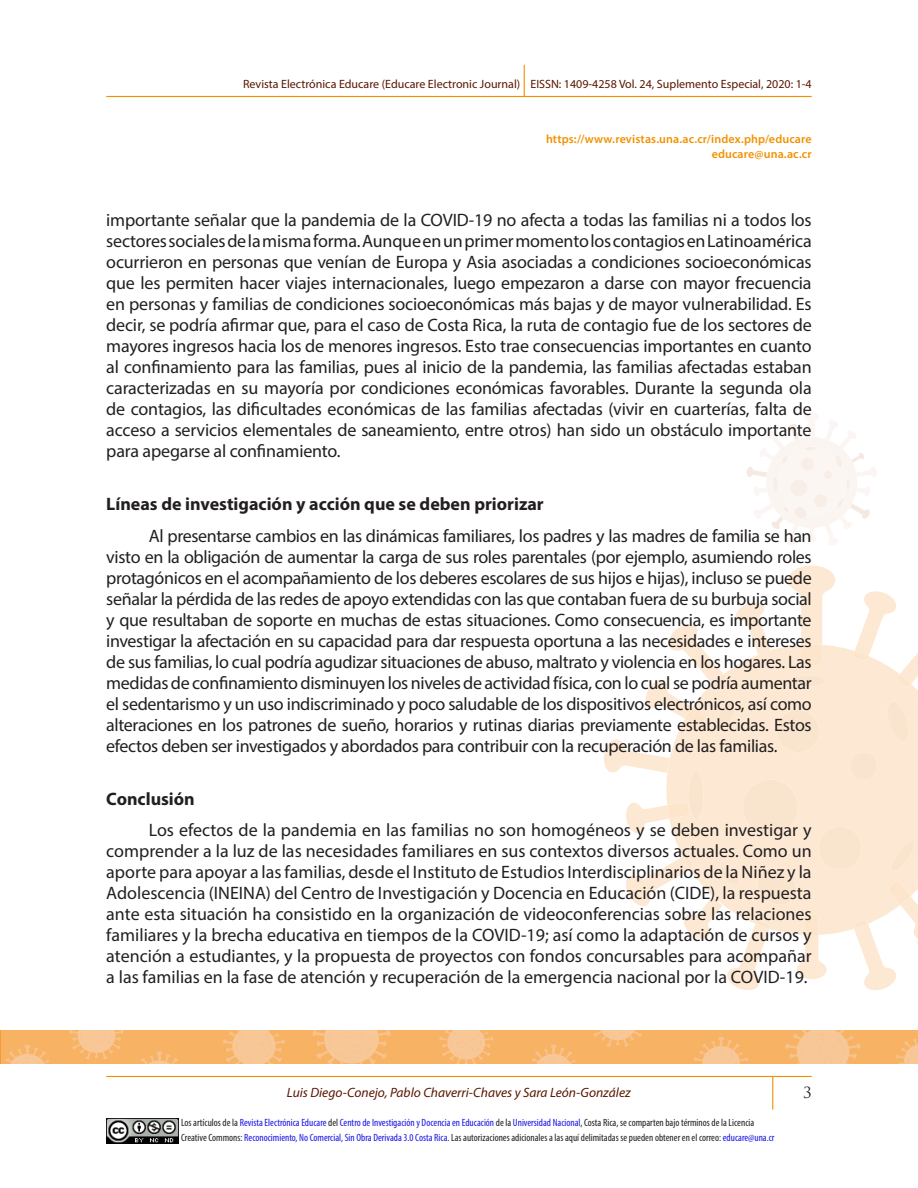
<style>
.page{position:relative;width:918px;height:1188px;background:#fff}
.page>*{position:absolute;margin:0;border:0;box-sizing:border-box;transform-origin:0 0}
.TEXTO{font:18px/21px "Myriad Pro";letter-spacing:-.01em;color:#231f20;text-align:justify}
.SUBTITULO_1{font:700 18px "Myriad Pro";color:#231f20}
.t1{font:15px "Trajan Pro";color:#231f20}
.t2{font:italic 13.5px "Myriad Pro";color:#591600}
.t3{font:12px "Myriad Pro";color:#591600}
.t4{font:600 12px/15px "Myriad Pro";letter-spacing:.01em;color:#f29100;text-align:right}
.t5{font:condensed 10.5px/15px "Myriad Pro";color:#231f20}
.s1{color:#1a15e5}
</style>
<div class="page">
<hr style="left:106px;top:1076px;width:706px;height:1px;background:#f29100">
<hr style="left:772px;top:1077px;width:1px;height:33px;background:#f29100">
<img style="left:106px;top:1118px;width:73px;height:26px">
<hr style="left:106px;top:96px;width:706px;height:1px;background:#f29100">
<hr style="left:524px;top:65px;width:1px;height:32px;background:#f29100">
<div style="left:666px;top:646px;width:252px;height:288px;background:#fde9d3"></div>
<svg style="left:788px;top:566px;width:47px;height:100px"></svg>
<svg style="left:626px;top:802px;width:64px;height:31px"></svg>
<svg style="left:853px;top:882px;width:65px;height:108px"></svg>
<svg style="left:853px;top:591px;width:65px;height:96px"></svg>
<svg style="left:604px;top:739px;width:70px;height:34px"></svg>
<div style="left:743px;top:780px;width:55px;height:55px;background:#f9e4cd;border-radius:50%"></div>
<div style="left:777px;top:710px;width:42px;height:42px;background:#f9e4cd;border-radius:50%"></div>
<div style="left:850px;top:752px;width:27px;height:28px;background:#f9e4cd;border-radius:50%"></div>
<div style="left:819px;top:827px;width:42px;height:43px;background:#f9e4cd;border-radius:50%"></div>
<svg style="left:886px;top:702px;width:23px;height:39px"></svg>
<svg style="left:890px;top:841px;width:26px;height:30px"></svg>
<div style="left:791px;top:676px;width:35px;height:11px;background:#f9e4cd;border-radius:50%"></div>
<svg style="left:646px;top:603px;width:125px;height:126px"></svg>
<div style="left:689px;top:772px;width:14px;height:47px;background:#f9e4cd;border-radius:50%"></div>
<svg style="left:626px;top:856px;width:201px;height:134px"></svg>
<svg style="left:746px;top:413px;width:130px;height:132px"></svg>
<div style="left:0;top:1031px;width:918px;height:33px;background:#f7b264"></div>
<svg style="left:6px;top:1045px;width:43px;height:19px"></svg>
<svg style="left:69px;top:1030px;width:55px;height:29px"></svg>
<svg style="left:141px;top:1051px;width:37px;height:13px"></svg>
<svg style="left:223px;top:1030px;width:62px;height:34px"></svg>
<svg style="left:312px;top:1030px;width:79px;height:34px"></svg>
<svg style="left:439px;top:1030px;width:54px;height:34px"></svg>
<svg style="left:532px;top:1045px;width:43px;height:19px"></svg>
<svg style="left:594px;top:1030px;width:48px;height:17px"></svg>
<svg style="left:694px;top:1037px;width:54px;height:27px"></svg>
<svg style="left:785px;top:1030px;width:76px;height:34px"></svg>
<svg style="left:896px;top:1039px;width:22px;height:25px"></svg>
<p class="t3" style="left:243px;top:77px;width:570px">Revista Electrónica Educare (Educare Electronic Journal) EISSN: 1409-4258 Vol. 24, Suplemento Especial, 2020: 1-4</p>
<p class="t4" style="left:546px;top:131px;width:267px">https://www.revistas.una.ac.cr/index.php/educare educare@una.ac.cr</p>
<p class="TEXTO" style="left:106px;top:209px;width:707px">importante señalar que la pandemia de la COVID-19 no afecta a todas las familias ni a todos los sectores sociales de la misma forma. Aunque en un primer momento los contagios en Latinoamérica ocurrieron en personas que venían de Europa y Asia asociadas a condiciones socioeconómicas que les permiten hacer viajes internacionales, luego empezaron a darse con mayor frecuencia en personas y familias de condiciones socioeconómicas más bajas y de mayor vulnerabilidad. Es decir, se podría afirmar que, para el caso de Costa Rica, la ruta de contagio fue de los sectores de mayores ingresos hacia los de menores ingresos. Esto trae consecuencias importantes en cuanto al confinamiento para las familias, pues al inicio de la pandemia, las familias afectadas estaban caracterizadas en su mayoría por condiciones económicas favorables. Durante la segunda ola de contagios, las dificultades económicas de las familias afectadas (vivir en cuarterías, falta de acceso a servicios elementales de saneamiento, entre otros) han sido un obstáculo importante para apegarse al confinamiento.</p>
<h3 class="SUBTITULO_1" style="left:106px;top:492px;width:439px">Líneas de investigación y acción que se deben priorizar</h3>
<p class="TEXTO" style="left:106px;top:525px;width:707px;text-indent:43px">Al presentarse cambios en las dinámicas familiares, los padres y las madres de familia se han visto en la obligación de aumentar la carga de sus roles parentales (por ejemplo, asumiendo roles protagónicos en el acompañamiento de los deberes escolares de sus hijos e hijas), incluso se puede señalar la pérdida de las redes de apoyo extendidas con las que contaban fuera de su burbuja social y que resultaban de soporte en muchas de estas situaciones. Como consecuencia, es importante investigar la afectación en su capacidad para dar respuesta oportuna a las necesidades e intereses de sus familias, lo cual podría agudizar situaciones de abuso, maltrato y violencia en los hogares. Las medidas de confinamiento disminuyen los niveles de actividad física, con lo cual se podría aumentar el sedentarismo y un uso indiscriminado y poco saludable de los dispositivos electrónicos, así como alteraciones en los patrones de sueño, horarios y rutinas diarias previamente establecidas. Estos efectos deben ser investigados y abordados para contribuir con la recuperación de las familias.</p>
<h3 class="SUBTITULO_1" style="left:106px;top:787px;width:90px">Conclusión</h3>
<p class="TEXTO" style="left:106px;top:819px;width:707px;text-indent:43px">Los efectos de la pandemia en las familias no son homogéneos y se deben investigar y comprender a la luz de las necesidades familiares en sus contextos diversos actuales. Como un aporte para apoyar a las familias, desde el Instituto de Estudios Interdisciplinarios de la Niñez y la Adolescencia (INEINA) del Centro de Investigación y Docencia en Educación (CIDE), la respuesta ante esta situación ha consistido en la organización de videoconferencias sobre las relaciones familiares y la brecha educativa en tiempos de la COVID-19; así como la adaptación de cursos y atención a estudiantes, y la propuesta de proyectos con fondos concursables para acompañar a las familias en la fase de atención y recuperación de la emergencia nacional por la COVID-19.</p>
<p class="t2" style="left:287px;top:1084px;width:345px">Luis Diego-Conejo, Pablo Chaverri-Chaves y Sara León-González</p>
<p class="t1" style="left:803px;top:1083px;width:10px">3</p>
<p class="t5" style="left:181px;top:1115px;width:595px">Los artículos de la <span class="s1">Revista Electrónica Educare</span> del <span class="s1">Centro de Investigación y Docencia en Educación</span> de la <span class="s1">Universidad Nacional</span>, Costa Rica, se comparten bajo términos de la Licencia<br>Creative Commons: <span class="s1">Reconocimiento, No Comercial, Sin Obra Derivada 3.0 Costa Rica</span>. Las autorizaciones adicionales a las aquí delimitadas se pueden obtener en el correo: <span class="s1">educare@una.cr</span></p>
</div>
